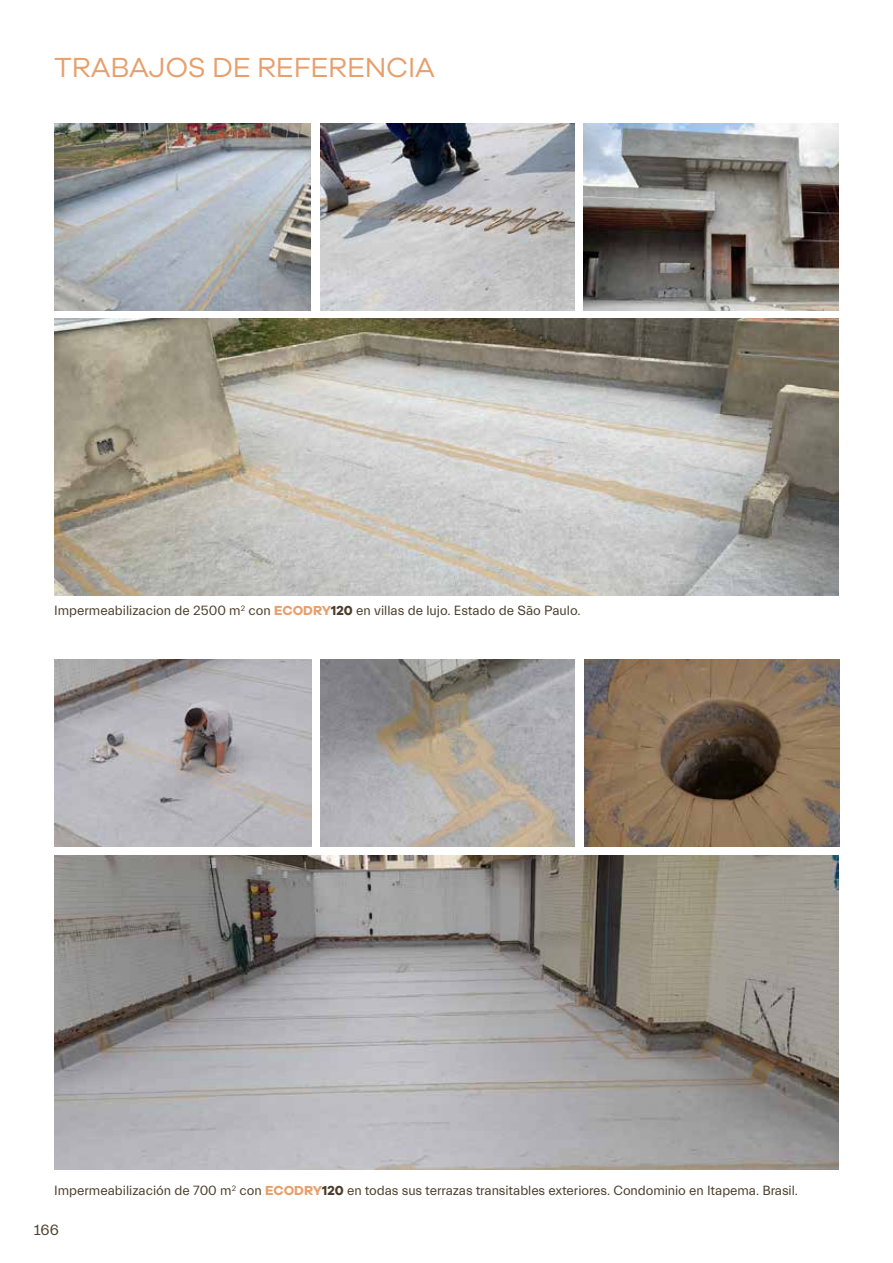
<style>
.page{position:relative;width:893px;height:1263px;background:#fff}
.page>*{position:absolute;margin:0;border:0;box-sizing:border-box;transform-origin:0 0}
.t1{font:28.5px "Galano Grotesque";letter-spacing:-.01em;color:#e79f6c}
.t2{font:15px "Everett";color:#4b3d2a}
.t3{font:13.5px "Everett";color:#4b3d2a}
.s1{font-family:"Galano Grotesque";font-weight:700;color:#e79f6c}
.s2{font-family:"Galano Grotesque";font-weight:700}
</style>
<div class="page">
<img style="left:54px;top:123px;width:256px;height:187px">
<img style="left:55px;top:660px;width:256px;height:186px">
<img style="left:320px;top:123px;width:254px;height:187px">
<img style="left:321px;top:660px;width:254px;height:186px">
<img style="left:584px;top:123px;width:255px;height:187px">
<img style="left:584px;top:660px;width:256px;height:186px">
<img style="left:55px;top:319px;width:783px;height:276px">
<img style="left:55px;top:855px;width:784px;height:314px">
<h1 class="t1" style="left:54px;top:50px;width:382px">TRABAJOS DE REFERENCIA</h1>
<p class="t3" style="left:54px;top:603px;width:528px">Impermeabilizacion de 2500 m<sup>2</sup> con <span class="s1">ECODRY</span><span class="s2">120</span> en villas de lujo. Estado de São Paulo.</p>
<p class="t3" style="left:54px;top:1183px;width:745px">Impermeabilización de 700 m<sup>2</sup> con <span class="s1">ECODRY</span><span class="s2">120</span> en todas sus terrazas transitables exteriores. Condominio en Itapema. Brasil.</p>
<p class="t2" style="left:34px;top:1222px;width:27px">166</p>
</div>
